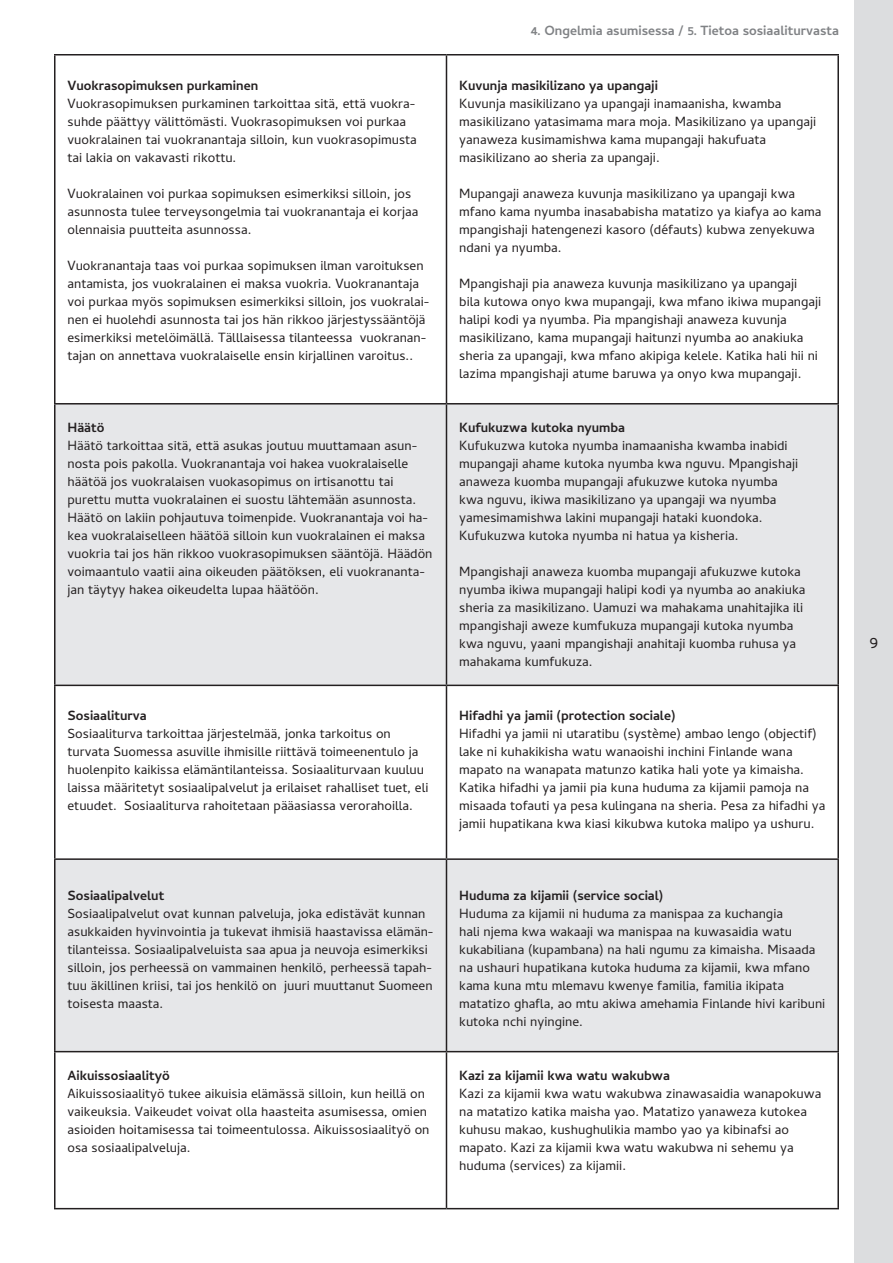
<style>
.page{position:relative;width:893px;height:1263px;background:#fff}
.page>*{position:absolute;margin:0;border:0;box-sizing:border-box;transform-origin:0 0}
.t1{font:18px "Cambay";color:#231f20}
.Swahili_leipis{font:13.5px/18px "Cambay";color:#231f20}
.Suomi{font:13.5px/18px "Cambay";color:#231f20}
.Suomi_bold{font:700 13.5px "Cambay";color:#231f20}
.Swahili_bold{font:700 13.5px "Cambay";color:#231f20}
.t2{font:700 13.5px "Cambay";color:#808285}
.Swahili_leipis-2{font:700 13.5px "Cambay";color:#231f20}
</style>
<div class="page">
<div style="left:855px;top:0;width:38px;height:1263px;background:#dcdddf"></div>
<svg style="left:56px;top:404px;width:781px;height:647px;fill:#e6e7e9"></svg>
<hr style="left:54px;top:54px;width:392px;height:2px;background:#231f20">
<hr style="left:54px;top:55px;width:2px;height:348px;background:#231f20">
<hr style="left:446px;top:54px;width:393px;height:2px;background:#231f20">
<hr style="left:446px;top:55px;width:1px;height:348px;background:#231f20">
<hr style="left:837px;top:55px;width:2px;height:348px;background:#231f20">
<hr style="left:54px;top:403px;width:392px;height:1px;background:#231f20">
<hr style="left:54px;top:404px;width:2px;height:281px;background:#231f20">
<hr style="left:446px;top:403px;width:393px;height:1px;background:#231f20">
<hr style="left:446px;top:404px;width:1px;height:281px;background:#231f20">
<hr style="left:837px;top:404px;width:2px;height:281px;background:#231f20">
<hr style="left:54px;top:685px;width:392px;height:1px;background:#231f20">
<hr style="left:54px;top:686px;width:2px;height:172px;background:#231f20">
<hr style="left:446px;top:685px;width:393px;height:1px;background:#231f20">
<hr style="left:446px;top:686px;width:1px;height:172px;background:#231f20">
<hr style="left:837px;top:686px;width:2px;height:172px;background:#231f20">
<hr style="left:54px;top:858px;width:392px;height:2px;background:#231f20">
<hr style="left:54px;top:860px;width:2px;height:191px;background:#231f20">
<hr style="left:446px;top:858px;width:393px;height:2px;background:#231f20">
<hr style="left:446px;top:860px;width:1px;height:191px;background:#231f20">
<hr style="left:837px;top:860px;width:2px;height:191px;background:#231f20">
<hr style="left:54px;top:1051px;width:392px;height:1px;background:#231f20">
<hr style="left:54px;top:1052px;width:2px;height:156px;background:#231f20">
<hr style="left:446px;top:1051px;width:393px;height:1px;background:#231f20">
<hr style="left:446px;top:1052px;width:1px;height:156px;background:#231f20">
<hr style="left:837px;top:1052px;width:2px;height:156px;background:#231f20">
<hr style="left:54px;top:1208px;width:392px;height:1px;background:#231f20">
<hr style="left:446px;top:1208px;width:393px;height:1px;background:#231f20">
<p class="Suomi_bold" style="left:68px;top:77px;width:192px">Vuokrasopimuksen purkaminen</p>
<p class="Suomi" style="left:68px;top:94px;width:351px">Vuokrasopimuksen purkaminen tarkoittaa sitä, että vuokra&shy;suhde päättyy välittömästi. Vuokrasopimuksen voi purkaa vuokralainen tai vuokranantaja silloin, kun vuokrasopimusta tai lakia on vakavasti rikottu.</p>
<p class="Suomi" style="left:68px;top:184px;width:352px">Vuokralainen voi purkaa sopimuksen esimerkiksi silloin, jos asunnosta tulee terveysongelmia tai vuokranantaja ei korjaa olennaisia puutteita asunnossa.</p>
<p class="Suomi" style="left:68px;top:256px;width:364px">Vuokranantaja taas voi purkaa sopimuksen ilman varoituksen antamista, jos vuokralainen ei maksa vuokria. Vuokranantaja voi purkaa myös sopimuksen esimerkiksi silloin, jos vuokralai&shy;nen ei huolehdi asunnosta tai jos hän rikkoo järjestyssääntöjä esimerkiksi metelöimällä. Tälllaisessa tilanteessa vuokranan&shy;tajan on annettava vuokralaiselle ensin kirjallinen varoitus..</p>
<p class="Suomi_bold" style="left:68px;top:419px;width:38px">Häätö</p>
<p class="Suomi" style="left:68px;top:436px;width:366px">Häätö tarkoittaa sitä, että asukas joutuu muuttamaan asun&shy;nosta pois pakolla. Vuokranantaja voi hakea vuokralaiselle häätöä jos vuokralaisen vuokasopimus on irtisanottu tai purettu mutta vuokralainen ei suostu lähtemään asunnosta.<br>Häätö on lakiin pohjautuva toimenpide. Vuokranantaja voi ha&shy;kea vuokralaiselleen häätöä silloin kun vuokralainen ei maksa vuokria tai jos hän rikkoo vuokrasopimuksen sääntöjä. Häädön voimaantulo vaatii aina oikeuden päätöksen, eli vuokrananta&shy;jan täytyy hakea oikeudelta lupaa häätöön.</p>
<p class="Suomi_bold" style="left:68px;top:707px;width:81px">Sosiaaliturva</p>
<p class="Suomi" style="left:68px;top:724px;width:362px">Sosiaaliturva tarkoittaa järjestelmää, jonka tarkoitus on turvata Suomessa asuville ihmisille riittävä toimeenentulo ja huolenpito kaikissa elämäntilanteissa. Sosiaaliturvaan kuuluu laissa määritetyt sosiaalipalvelut ja erilaiset rahalliset tuet, eli etuudet. Sosiaaliturva rahoitetaan pääasiassa verorahoilla.</p>
<p class="Suomi_bold" style="left:68px;top:887px;width:98px">Sosiaalipalvelut</p>
<p class="Suomi" style="left:68px;top:904px;width:368px">Sosiaalipalvelut ovat kunnan palveluja, joka edistävät kunnan asukkaiden hyvinvointia ja tukevat ihmisiä haastavissa elämän&shy;tilanteissa. Sosiaalipalveluista saa apua ja neuvoja esimerkiksi silloin, jos perheessä on vammainen henkilö, perheessä tapah&shy;tuu äkillinen kriisi, tai jos henkilö on juuri muuttanut Suomeen toisesta maasta.</p>
<p class="Suomi_bold" style="left:68px;top:1067px;width:104px">Aikuissosiaalityö</p>
<p class="Suomi" style="left:68px;top:1084px;width:363px">Aikuissosiaalityö tukee aikuisia elämässä silloin, kun heillä on vaikeuksia. Vaikeudet voivat olla haasteita asumisessa, omien asioiden hoitamisessa tai toimeentulossa. Aikuissosiaalityö on osa sosiaalipalveluja.</p>
<p class="t2" style="left:531px;top:22px;width:310px">4. Ongelmia asumisessa / 5. Tietoa sosiaaliturvasta</p>
<p class="Swahili_bold" style="left:459px;top:77px;width:200px">Kuvunja masikilizano ya upangaji</p>
<p class="Swahili_leipis" style="left:459px;top:94px;width:358px">Kuvunja masikilizano ya upangaji inamaanisha, kwamba masikilizano yatasimama mara moja. Masikilizano ya upangaji yanaweza kusimamishwa kama mupangaji hakufuata masikilizano ao sheria za upangaji.</p>
<p class="Swahili_leipis" style="left:459px;top:184px;width:364px">Mupangaji anaweza kuvunja masikilizano ya upangaji kwa mfano kama nyumba inasababisha matatizo ya kiafya ao kama mpangishaji hatengenezi kasoro (défauts) kubwa zenyekuwa ndani ya nyumba.</p>
<p class="Swahili_leipis" style="left:459px;top:274px;width:364px">Mpangishaji pia anaweza kuvunja masikilizano ya upangaji bila kutowa onyo kwa mupangaji, kwa mfano ikiwa mupangaji halipi kodi ya nyumba. Pia mpangishaji anaweza kuvunja masikilizano, kama mupangaji haitunzi nyumba ao anakiuka sheria za upangaji, kwa mfano akipiga kelele. Katika hali hii ni lazima mpangishaji atume baruwa ya onyo kwa mupangaji.</p>
<p class="Swahili_bold" style="left:459px;top:419px;width:167px">Kufukuzwa kutoka nyumba</p>
<p class="Swahili_leipis" style="left:459px;top:436px;width:340px">Kufukuzwa kutoka nyumba inamaanisha kwamba inabidi mupangaji ahame kutoka nyumba kwa nguvu. Mpangishaji anaweza kuomba mupangaji afukuzwe kutoka nyumba kwa nguvu, ikiwa masikilizano ya upangaji wa nyumba yamesimamishwa lakini mupangaji hataki kuondoka.<br>Kufukuzwa kutoka nyumba ni hatua ya kisheria.</p>
<p class="Swahili_leipis" style="left:459px;top:562px;width:348px">Mpangishaji anaweza kuomba mupangaji afukuzwe kutoka nyumba ikiwa mupangaji halipi kodi ya nyumba ao anakiuka sheria za masikilizano. Uamuzi wa mahakama unahitajika ili mpangishaji aweze kumfukuza mupangaji kutoka nyumba kwa nguvu, yaani mpangishaji anahitaji kuomba ruhusa ya mahakama kumfukuza.</p>
<p class="Swahili_leipis-2" style="left:459px;top:707px;width:218px">Hifadhi ya jamii (protection sociale)</p>
<p class="Swahili_leipis" style="left:459px;top:724px;width:368px">Hifadhi ya jamii ni utaratibu (système) ambao lengo (objectif) lake ni kuhakikisha watu wanaoishi inchini Finlande wana mapato na wanapata matunzo katika hali yote ya kimaisha.<br>Katika hifadhi ya jamii pia kuna huduma za kijamii pamoja na misaada tofauti ya pesa kulingana na sheria. Pesa za hifadhi ya jamii hupatikana kwa kiasi kikubwa kutoka malipo ya ushuru.</p>
<p class="Suomi_bold" style="left:459px;top:887px;width:206px">Huduma za kijamii (service social)</p>
<p class="Swahili_leipis" style="left:459px;top:904px;width:368px">Huduma za kijamii ni huduma za manispaa za kuchangia<br>hali njema kwa wakaaji wa manispaa na kuwasaidia watu kukabiliana (kupambana) na hali ngumu za kimaisha. Misaada na ushauri hupatikana kutoka huduma za kijamii, kwa mfano kama kuna mtu mlemavu kwenye familia, familia ikipata matatizo ghafla, ao mtu akiwa amehamia Finlande hivi karibuni kutoka nchi nyingine.</p>
<p class="Swahili_bold" style="left:459px;top:1067px;width:212px">Kazi za kijamii kwa watu wakubwa</p>
<p class="Swahili_leipis" style="left:459px;top:1084px;width:364px">Kazi za kijamii kwa watu wakubwa zinawasaidia wanapokuwa na matatizo katika maisha yao. Matatizo yanaweza kutokea kuhusu makao, kushughulikia mambo yao ya kibinafsi ao mapato. Kazi za kijamii kwa watu wakubwa ni sehemu ya huduma (services) za kijamii.</p>
<h1 class="t1" style="left:869px;top:631px;width:10px">9</h1>
</div>
